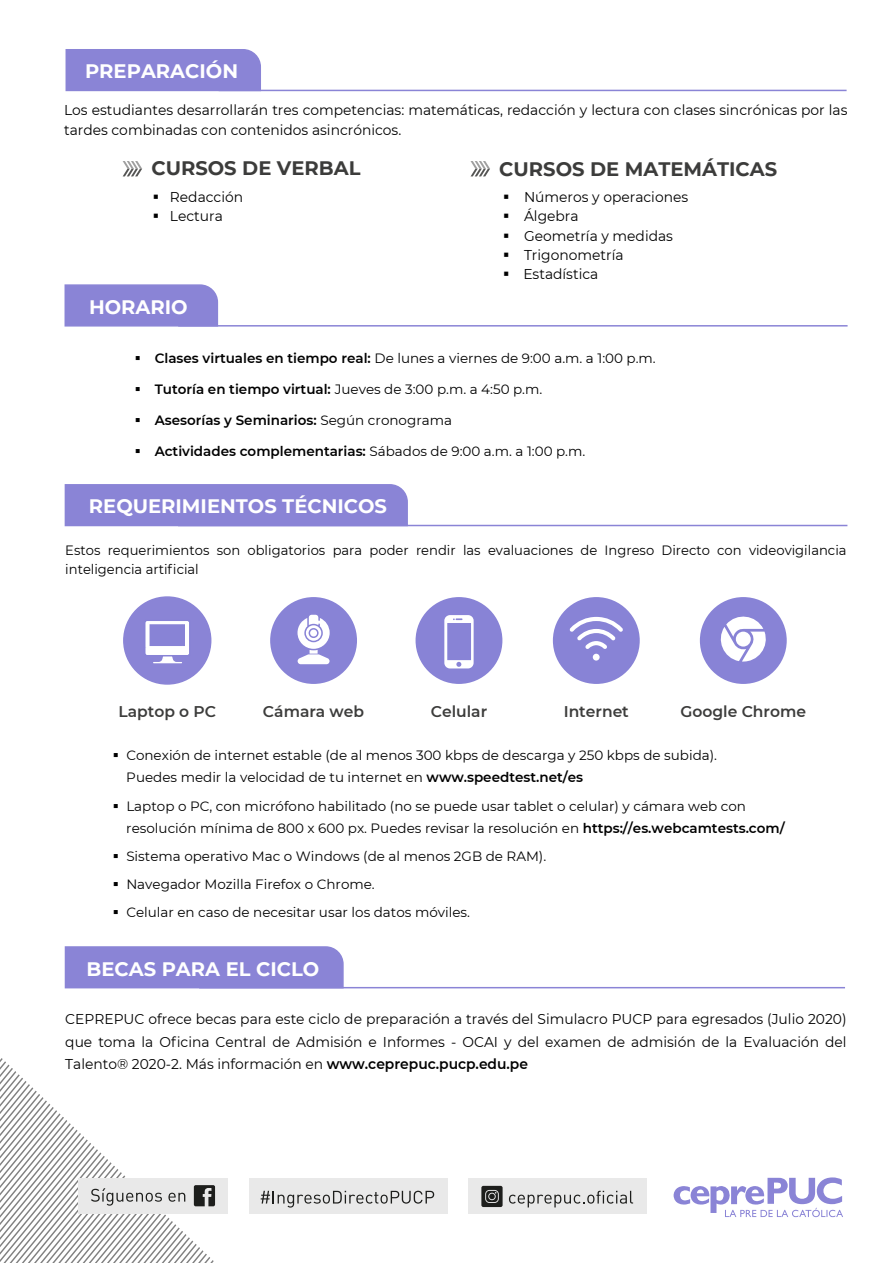
<style>
.page{position:relative;width:893px;height:1263px;background:#fff}
.page>*{position:absolute;margin:0;border:0;box-sizing:border-box;transform-origin:0 0}
.t1{font:700 19.5px "Montserrat";color:#fff}
.t2{font:700 19.5px "Montserrat";color:#3c3c3b}
.t3{font:600 15.45px "Montserrat";color:#3c3c3b}
.t4{font:14.25px/22.2px "Montserrat";color:#000}
.t5{font:13.5px/22.2px "Montserrat";color:#000}
.t6{font:600 13.5px "Montserrat";color:#000}
.s1{font-weight:600}
.s2{font-weight:400}
</style>
<div class="page">
<div style="left:65px;top:49px;width:197px;height:43px;background:#8a84d6"></div>
<hr style="left:219px;top:90px;width:628px;height:1px;background:#8a84d6">
<svg style="left:123px;top:161px;width:19px;height:15px"></svg>
<svg style="left:470px;top:161px;width:20px;height:15px"></svg>
<hr style="left:178px;top:325px;width:670px;height:2px;background:#8a84d6">
<div style="left:64px;top:284px;width:155px;height:43px;background:#8a84d6"></div>
<hr style="left:178px;top:525px;width:669px;height:1px;background:#8a84d6">
<div style="left:64px;top:484px;width:345px;height:43px;background:#8a84d6"></div>
<div style="left:124px;top:597px;width:87px;height:87px;background:#8a84d6;border-radius:50%"></div>
<div style="left:123px;top:596px;width:88px;height:89px;border:2px solid #8a84d6;border-radius:50%"></div>
<svg style="left:147px;top:622px;width:41px;height:41px"></svg>
<div style="left:144px;top:619px;width:47px;height:37px;border:2px solid #8883d6;border-radius:2px"></div>
<div style="left:416px;top:597px;width:86px;height:87px;background:#8883d6;border-radius:50%"></div>
<svg style="left:444px;top:615px;width:30px;height:53px"></svg>
<div style="left:700px;top:597px;width:87px;height:87px;background:#8883d6;border-radius:50%"></div>
<svg style="left:720px;top:616px;width:46px;height:46px"></svg>
<div style="left:270px;top:597px;width:87px;height:87px;background:#8883d6;border-radius:50%"></div>
<svg style="left:296px;top:597px;width:35px;height:68px"></svg>
<div style="left:553px;top:597px;width:87px;height:87px;background:#8883d6;border-radius:50%"></div>
<div style="left:593px;top:654px;width:7px;height:6px;background:#fff;border-radius:50%"></div>
<svg style="left:569px;top:617px;width:54px;height:32px"></svg>
<svg style="left:674px;top:1177px;width:169px;height:40px"></svg>
<svg style="left:0;top:1058px;width:228px;height:205px"></svg>
<div style="left:249px;top:1178px;width:199px;height:36px;background:#e9e9e9"></div>
<svg style="left:261px;top:1191px;width:173px;height:16px"></svg>
<div style="left:79px;top:1178px;width:149px;height:35px;background:#e9e9e9"></div>
<svg style="left:91px;top:1188px;width:71px;height:17px"></svg>
<svg style="left:168px;top:1193px;width:17px;height:9px"></svg>
<svg style="left:194px;top:1185px;width:21px;height:21px"></svg>
<div style="left:468px;top:1178px;width:179px;height:36px;background:#e9e9e9"></div>
<svg style="left:509px;top:1191px;width:124px;height:16px"></svg>
<div style="left:481px;top:1186px;width:22px;height:21px;background:#1d1e1c;border-radius:2px"></div>
<svg style="left:485px;top:1190px;width:14px;height:13px"></svg>
<div style="left:64px;top:946px;width:280px;height:43px;background:#8a84d6"></div>
<hr style="left:199px;top:987px;width:646px;height:1px;background:#8a84d6">
<h1 class="t1" style="left:85px;top:57px;width:155px">PREPARACIÓN</h1>
<p class="t4" style="left:64px;top:100px;width:785px;line-height:19.2px">Los estudiantes desarrollarán tres competencias: matemáticas, redacción y lectura con clases sincrónicas por las tardes combinadas con contenidos asincrónicos.</p>
<h1 class="t2" style="left:151px;top:154px;width:211px">CURSOS DE VERBAL</h1>
<h1 class="t2" style="left:499px;top:155px;width:279px">CURSOS DE MATEMÁTICAS</h1>
<p class="t4" style="left:153px;top:185px;width:92px">▪ Redacción</p>
<p class="t4" style="left:153px;top:205px;width:72px">▪ Lectura</p>
<p class="t4" style="left:503px;top:185px;width:186px">▪ Números y operaciones</p>
<p class="t4" style="left:503px;top:205px;width:77px">▪ Álgebra</p>
<p class="t4" style="left:503px;top:224px;width:171px">▪ Geometría y medidas</p>
<p class="t4" style="left:503px;top:243px;width:122px">▪ Trigonometría</p>
<p class="t4" style="left:503px;top:262px;width:97px">▪ Estadística</p>
<h1 class="t1" style="left:89px;top:293px;width:100px">HORARIO</h1>
<p class="t5" style="left:135px;top:347px;width:523px">▪ <span class="s1">Clases virtuales en tiempo real:</span> De lunes a viernes de 9:00 a.m. a 1:00 p.m.</p>
<p class="t5" style="left:135px;top:378px;width:409px">▪ <span class="s1">Tutoría en tiempo virtual:</span> Jueves de 3:00 p.m. a 4:50 p.m.</p>
<p class="t6" style="left:135px;top:411px;width:319px">▪ Asesorías y Seminarios: <span class="s2">Según cronograma</span></p>
<p class="t6" style="left:135px;top:442px;width:452px">▪ Actividades complementarias: <span class="s2">Sábados de 9:00 a.m. a 1:00 p.m.</span></p>
<h1 class="t1" style="left:89px;top:492px;width:300px">REQUERIMIENTOS TÉCNICOS</h1>
<p class="t5" style="left:65px;top:540px;width:783px;line-height:19.2px">Estos requerimientos son obligatorios para poder rendir las evaluaciones de Ingreso Directo con videovigilancia inteligencia artificial</p>
<p class="t3" style="left:118px;top:701px;width:99px">Laptop o PC</p>
<p class="t3" style="left:263px;top:701px;width:103px">Cámara web</p>
<p class="t3" style="left:431px;top:701px;width:58px">Celular</p>
<p class="t3" style="left:564px;top:701px;width:67px">Internet</p>
<p class="t3" style="left:680px;top:701px;width:127px">Google Chrome</p>
<p class="t5" style="left:126px;top:744px;width:592px;text-indent:-14px">▪ Conexión de internet estable (de al menos 300 kbps de descarga y 250 kbps de subida).<br>Puedes medir la velocidad de tu internet en <span class="s1">www.speedtest.net/es</span></p>
<p class="t5" style="left:126px;top:794px;width:660px;text-indent:-14px">▪ Laptop o PC, con micrófono habilitado (no se puede usar tablet o celular) y cámara web con resolución mínima de 800 x 600 px. Puedes revisar la resolución en <span class="s1">https://es.webcamtests.com/</span></p>
<p class="t5" style="left:113px;top:845px;width:435px">▪ Sistema operativo Mac o Windows (de al menos 2GB de RAM).</p>
<p class="t5" style="left:113px;top:873px;width:263px">▪ Navegador Mozilla Firefox o Chrome.</p>
<p class="t5" style="left:113px;top:901px;width:359px">▪ Celular en caso de necesitar usar los datos móviles.</p>
<h1 class="t1" style="left:86px;top:954px;width:234px">BECAS PARA EL CICLO</h1>
<p class="t4" style="left:65px;top:1008px;width:783px;text-align:justify">CEPREPUC ofrece becas para este ciclo de preparación a través del Simulacro PUCP para egresados (Julio 2020) que toma la Oficina Central de Admisión e Informes - OCAI y del examen de admisión de la Evaluación del Talento® 2020-2. Más información en <span class="s1">www.ceprepuc.pucp.edu.pe</span></p>
</div>
